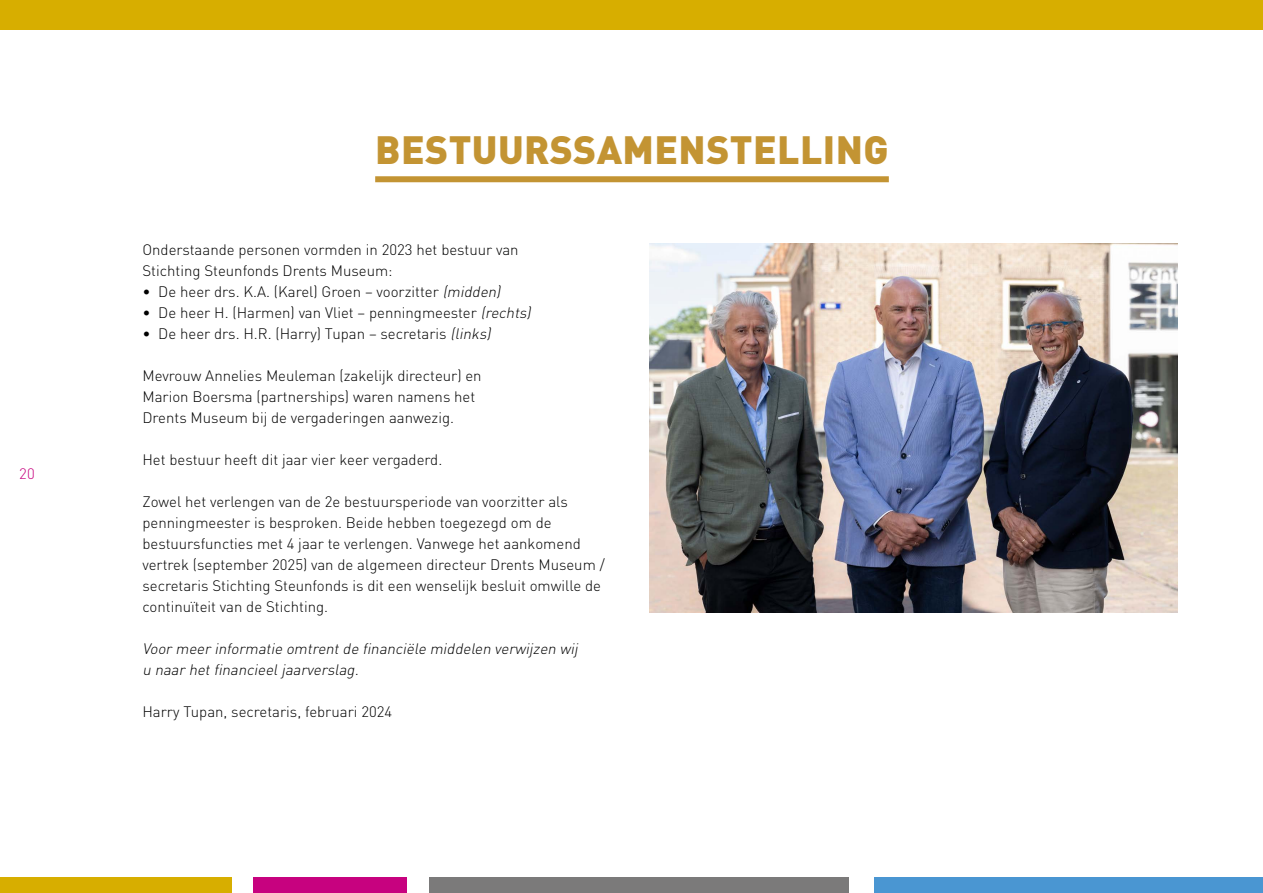
<style>
.page{position:relative;width:1263px;height:893px;background:#fff}
.page>*{position:absolute;margin:0;border:0;box-sizing:border-box;transform-origin:0 0}
.t1{font:900 39px "DINOT";letter-spacing:.01em;color:#c39433}
.t2{font:300 15px/21px "DINOT";color:#000}
.t3{font:italic 300 15px/21px "DINOT";color:#000}
.t4{font:300 15px "DINOT";color:#c7027f}
.s1{font-style:italic}
</style>
<div class="page">
<div style="left:0;top:877px;width:231px;height:16px;background:#d7ae00"></div>
<div style="left:254px;top:877px;width:153px;height:16px;background:#c7027f"></div>
<div style="left:429px;top:877px;width:420px;height:16px;background:#7b7a7a"></div>
<div style="left:875px;top:877px;width:388px;height:16px;background:#4a96d2"></div>
<div style="left:0;top:0;width:1263px;height:29px;background:#d7ae00"></div>
<div style="left:375px;top:176px;width:514px;height:6px;background:#c39433"></div>
<img style="left:649px;top:243px;width:529px;height:369px">
<p class="t4" style="left:19px;top:463px;width:17px">20</p>
<h1 class="t1" style="left:375px;top:124px;width:515px">BESTUURSSAMENSTELLING</h1>
<p class="t2" style="left:142px;top:238px;width:378px">Onderstaande personen vormden in 2023 het bestuur van<br>Stichting Steunfonds Drents Museum:</p>
<p class="t2" style="left:142px;top:280px;width:363px">• De heer drs. K.A. (Karel) Groen – voorzitter <span class="s1">(midden)</span></p>
<p class="t2" style="left:142px;top:301px;width:393px">• De heer H. (Harmen) van Vliet – penningmeester <span class="s1">(rechts)</span></p>
<p class="t2" style="left:142px;top:322px;width:353px">• De heer drs. H.R. (Harry) Tupan – secretaris <span class="s1">(links)</span></p>
<p class="t2" style="left:142px;top:364px;width:341px">Mevrouw Annelies Meuleman (zakelijk directeur) en<br>Marion Boersma (partnerships) waren namens het<br>Drents Museum bij de vergaderingen aanwezig.</p>
<p class="t2" style="left:142px;top:448px;width:301px">Het bestuur heeft dit jaar vier keer vergaderd.</p>
<p class="t2" style="left:142px;top:490px;width:464px">Zowel het verlengen van de 2e bestuursperiode van voorzitter als penningmeester is besproken. Beide hebben toegezegd om de bestuursfuncties met 4 jaar te verlengen. Vanwege het aankomend vertrek (september 2025) van de algemeen directeur Drents Museum / secretaris Stichting Steunfonds is dit een wenselijk besluit omwille de continuïteit van de Stichting.</p>
<p class="t3" style="left:142px;top:637px;width:437px">Voormeerinformatie omtrentde financiële middelen verwijzen wij u naarhetfinancieeljaarverslag.</p>
<p class="t2" style="left:142px;top:700px;width:251px">Harry Tupan, secretaris, februari 2024</p>
</div>
